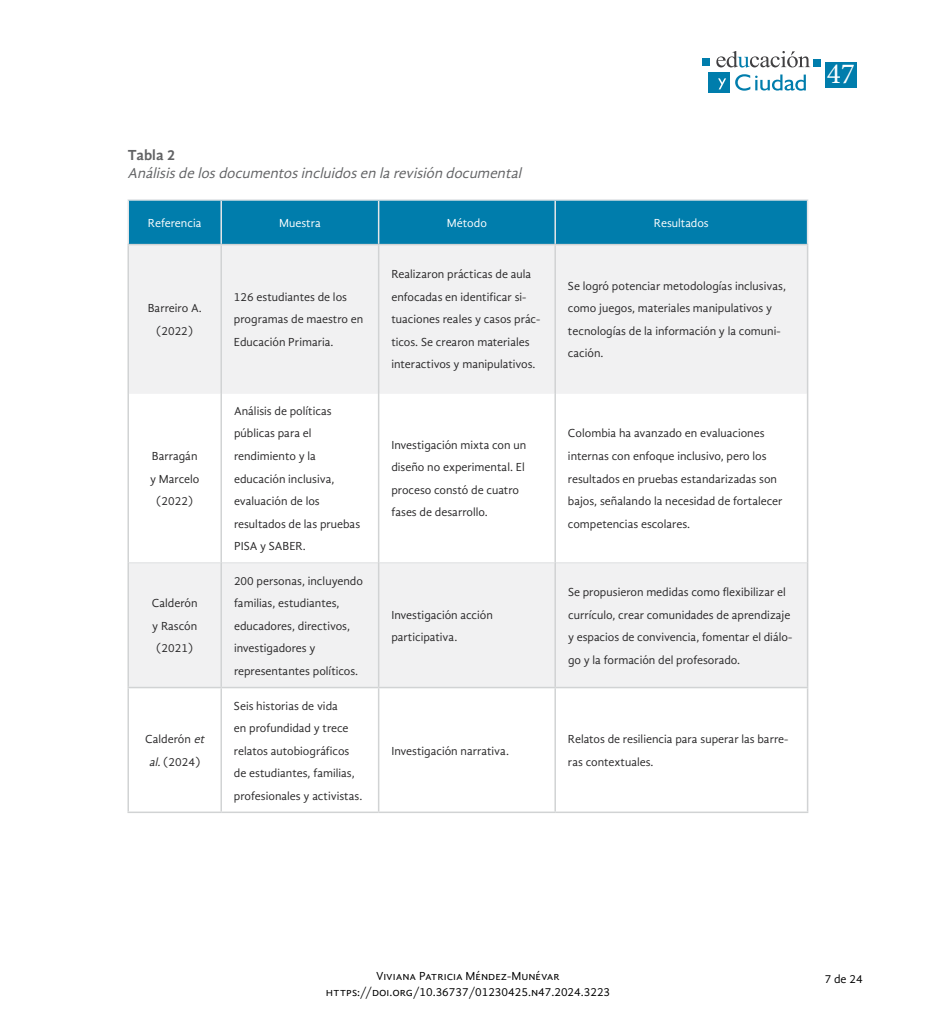
<style>
.page{position:relative;width:936px;height:1021px;background:#fff}
.page>*{position:absolute;margin:0;border:0;box-sizing:border-box;transform-origin:0 0}
.t1{font:29.25px "Minion Pro";color:#fff}
.t2{font:italic 15px "Gandhi Sans";color:#616264}
.t3{font:700 15px "Gandhi Sans";color:#616264}
.t4{font:12px/22.5px "Gandhi Sans";color:#292829}
.t5{font:12px/16px "Gandhi Sans";color:#000;text-align:center}
.t6{font:12px "Gandhi Sans";color:#fff}
.s1{font-style:italic}
</style>
<div class="page">
<div style="left:708px;top:72px;width:22px;height:21px;background:#007dac"></div>
<svg style="left:716px;top:51px;width:94px;height:16px"></svg>
<svg style="left:718px;top:78px;width:8px;height:11px"></svg>
<svg style="left:735px;top:74px;width:70px;height:17px"></svg>
<div style="left:702px;top:59px;width:8px;height:7px;background:#007dac"></div>
<div style="left:813px;top:59px;width:8px;height:8px;background:#007dac"></div>
<div style="left:824px;top:62px;width:32px;height:25px;background:#007dac"></div>
<div style="left:129px;top:201px;width:677px;height:43px;background:#007dac"></div>
<div style="left:129px;top:245px;width:677px;height:147px;background:#f1f1f2"></div>
<div style="left:129px;top:563px;width:677px;height:123px;background:#f1f1f2"></div>
<hr style="left:127px;top:199px;width:94px;height:2px;background:#e6e7e8">
<hr style="left:127px;top:201px;width:2px;height:43px;background:#e6e7e8">
<hr style="left:221px;top:199px;width:157px;height:2px;background:#e6e7e8">
<hr style="left:220px;top:201px;width:2px;height:43px;background:#e6e7e8">
<hr style="left:378px;top:199px;width:177px;height:2px;background:#e6e7e8">
<hr style="left:378px;top:201px;width:1px;height:43px;background:#e6e7e8">
<hr style="left:555px;top:199px;width:253px;height:2px;background:#e6e7e8">
<hr style="left:554px;top:201px;width:2px;height:43px;background:#e6e7e8">
<hr style="left:806px;top:201px;width:2px;height:43px;background:#e6e7e8">
<hr style="left:129px;top:562px;width:91px;height:1px;background:#e6e7e8">
<hr style="left:222px;top:562px;width:156px;height:1px;background:#e6e7e8">
<hr style="left:379px;top:562px;width:175px;height:1px;background:#e6e7e8">
<hr style="left:556px;top:562px;width:250px;height:1px;background:#e6e7e8">
<hr style="left:129px;top:392px;width:91px;height:2px;background:#f1f1f2">
<hr style="left:222px;top:392px;width:156px;height:2px;background:#f1f1f2">
<hr style="left:379px;top:392px;width:175px;height:2px;background:#f1f1f2">
<hr style="left:556px;top:392px;width:250px;height:2px;background:#f1f1f2">
<hr style="left:127px;top:244px;width:94px;height:1px;background:#d1d3d4">
<hr style="left:127px;top:245px;width:2px;height:148px;background:#d1d3d4">
<hr style="left:221px;top:244px;width:157px;height:1px;background:#d1d3d4">
<hr style="left:220px;top:245px;width:2px;height:148px;background:#d1d3d4">
<hr style="left:378px;top:244px;width:177px;height:1px;background:#d1d3d4">
<hr style="left:378px;top:245px;width:1px;height:148px;background:#d1d3d4">
<hr style="left:555px;top:244px;width:253px;height:1px;background:#d1d3d4">
<hr style="left:554px;top:245px;width:2px;height:148px;background:#d1d3d4">
<hr style="left:806px;top:245px;width:2px;height:148px;background:#d1d3d4">
<hr style="left:127px;top:393px;width:2px;height:170px;background:#d1d3d4">
<hr style="left:220px;top:393px;width:2px;height:170px;background:#d1d3d4">
<hr style="left:378px;top:393px;width:1px;height:170px;background:#d1d3d4">
<hr style="left:554px;top:393px;width:2px;height:170px;background:#d1d3d4">
<hr style="left:806px;top:393px;width:2px;height:170px;background:#d1d3d4">
<hr style="left:127px;top:563px;width:2px;height:123px;background:#d1d3d4">
<hr style="left:220px;top:563px;width:2px;height:123px;background:#d1d3d4">
<hr style="left:378px;top:563px;width:1px;height:123px;background:#d1d3d4">
<hr style="left:554px;top:563px;width:2px;height:123px;background:#d1d3d4">
<hr style="left:806px;top:563px;width:2px;height:123px;background:#d1d3d4">
<hr style="left:127px;top:686px;width:94px;height:2px;background:#d1d3d4">
<hr style="left:127px;top:688px;width:2px;height:123px;background:#d1d3d4">
<hr style="left:221px;top:686px;width:157px;height:2px;background:#d1d3d4">
<hr style="left:220px;top:688px;width:2px;height:123px;background:#d1d3d4">
<hr style="left:378px;top:686px;width:177px;height:2px;background:#d1d3d4">
<hr style="left:378px;top:688px;width:1px;height:123px;background:#d1d3d4">
<hr style="left:555px;top:686px;width:253px;height:2px;background:#d1d3d4">
<hr style="left:554px;top:688px;width:2px;height:123px;background:#d1d3d4">
<hr style="left:806px;top:688px;width:2px;height:123px;background:#d1d3d4">
<hr style="left:127px;top:811px;width:94px;height:2px;background:#d1d3d4">
<hr style="left:221px;top:811px;width:157px;height:2px;background:#d1d3d4">
<hr style="left:378px;top:811px;width:177px;height:2px;background:#d1d3d4">
<hr style="left:555px;top:811px;width:253px;height:2px;background:#d1d3d4">
<p class="t3" style="left:128px;top:147px;width:49px">Tabla 2</p>
<p class="t2" style="left:128px;top:165px;width:399px">Análisisde losdocumentosincluidosen la revisión documental</p>
<p class="t6" style="left:148px;top:216px;width:55px">Referencia</p>
<p class="t6" style="left:279px;top:216px;width:43px">Muestra</p>
<p class="t6" style="left:447px;top:216px;width:41px">Método</p>
<p class="t6" style="left:654px;top:216px;width:56px">Resultados</p>
<p class="t4" style="left:148px;top:297px;width:55px;text-align:center">Barreiro A. (2022)</p>
<p class="t4" style="left:234px;top:285px;width:131px">126 estudiantes de los programas de maestro en<br>Educación Primaria.</p>
<p class="t4" style="left:150px;top:445px;width:51px;text-align:center">Barragán y Marcelo (2022)</p>
<p class="t4" style="left:152px;top:592px;width:47px;text-align:center">Calderón y Rascón (2021)</p>
<p class="t4" style="left:145px;top:728px;width:63px;text-align:center">Calderón <span class="s1">et al.</span>(2024)</p>
<p class="t4" style="left:234px;top:400px;width:128px">Análisis de políticas públicas para el rendimiento y la educación inclusiva, evaluación de los resultados de las pruebas<br>PISA y SABER.</p>
<p class="t4" style="left:234px;top:569px;width:130px">200 personas, incluyendo familias, estudiantes, educadores, directivos, investigadores y representantes políticos.</p>
<p class="t4" style="left:234px;top:694px;width:130px">Seis historias de vida<br>en profundidad y trece relatos autobiográficos de estudiantes, familias, profesionales y activistas.</p>
<p class="t4" style="left:391px;top:263px;width:150px">Realizaron prácticas de aula enfocadas en identificar si&shy;tuaciones reales y casos prác&shy;ticos. Se crearon materiales interactivos y manipulativos.</p>
<p class="t4" style="left:568px;top:274px;width:219px">Se logró potenciar metodologías inclusivas, como juegos, materiales manipulativos y tecnologías de la información y la comuni&shy;cación.</p>
<p class="t4" style="left:391px;top:433px;width:136px">Investigación mixta con un diseño no experimental. El proceso constó de cuatro fases de desarrollo.</p>
<p class="t4" style="left:568px;top:422px;width:216px">Colombia ha avanzado en evaluaciones internas con enfoque inclusivo, pero los resultados en pruebas estandarizadas son bajos, señalando la necesidad de fortalecer competencias escolares.</p>
<p class="t4" style="left:391px;top:603px;width:103px">Investigación acción participativa.</p>
<p class="t4" style="left:568px;top:580px;width:226px">Se propusieron medidas como flexibilizar el currículo, crear comunidades de aprendizaje y espacios de convivencia, fomentar el diálo&shy;go y la formación del profesorado.</p>
<p class="t4" style="left:391px;top:739px;width:119px">Investigación narrativa.</p>
<p class="t4" style="left:568px;top:728px;width:222px">Relatos de resiliencia para superar las barre&shy;ras contextuales.</p>
<h1 class="t1" style="left:826px;top:54px;width:30px">47</h1>
<p class="t5" style="left:326px;top:967px;width:286px">Viviana Patricia Méndez-Munévar https://doi.org/10.36737/01230425.n47.2024.3223</p>
<p class="t5" style="left:824px;top:970px;width:39px">7 de 24</p>
</div>
